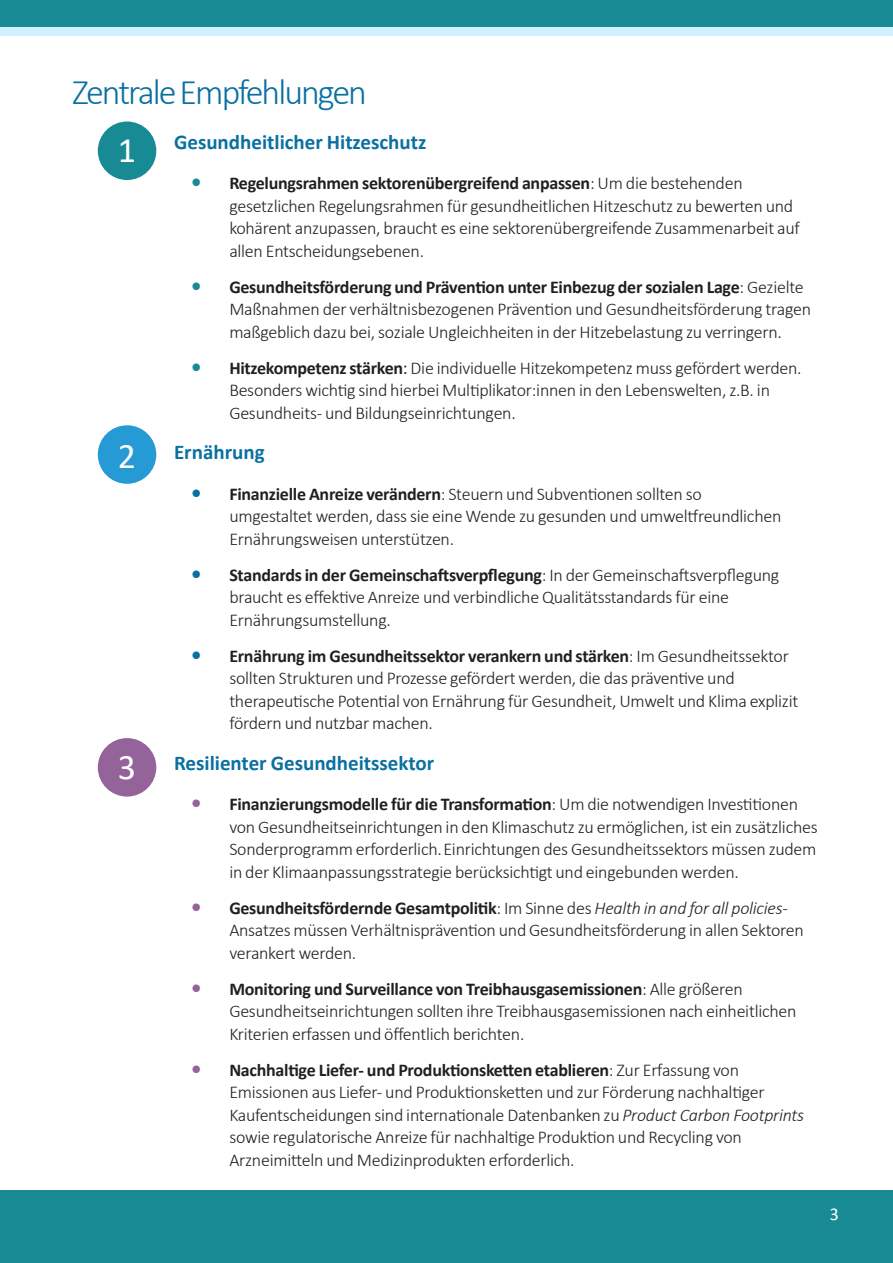
<style>
.page{position:relative;width:893px;height:1263px;background:#fff}
.page>*{position:absolute;margin:0;border:0;box-sizing:border-box;transform-origin:0 0}
.H2_no_line{font:300 36px "Calibri";letter-spacing:-.055em;color:#0a70a1}
.t1{font:36px "Calibri";color:#fff}
.Recs_main_list{font:700 21px "Calibri";color:#0a70a1}
.t2{font:300 18px/22.5px "Calibri";letter-spacing:-.015em;color:#231f20}
.t3{font:18px "Calibri";color:#fff}
.s1{font-weight:700;font-size:21px;color:#178a94}
.s2{font-weight:700}
.s3{font-weight:400}
.s4{font-weight:700;font-size:21px;color:#0a70a1}
.s5{font-weight:700;font-size:21px;color:#946399}
.s6{font-style:italic}
</style>
<div class="page">
<div style="left:0;top:0;width:893px;height:27px;background:#178a94"></div>
<div style="left:0;top:27px;width:893px;height:9px;background:#d1f0ff"></div>
<div style="left:0;top:1191px;width:893px;height:72px;background:#178a94"></div>
<div style="left:98px;top:425px;width:58px;height:59px;background:#259ad4;border-radius:50%"></div>
<div style="left:98px;top:738px;width:58px;height:58px;background:#946399;border-radius:50%"></div>
<div style="left:98px;top:121px;width:58px;height:59px;background:#178a94;border-radius:50%"></div>
<p class="H2_no_line" style="left:72px;top:69px;width:296px">Zentrale Empfehlungen</p>
<p class="Recs_main_list" style="left:174px;top:127px;width:254px">Gesundheitlicher Hitzeschutz</p>
<p class="t2" style="left:229px;top:172px;width:572px;text-indent:-38px"><span class="s1">•</span> <span class="s2">Regelungsrahmen sektorenübergreifend anpassen</span>: Um die bestehenden gesetzlichen Regelungsrahmen für gesundheitlichen Hitzeschutz zu bewerten und kohärent anzupassen, braucht es eine sektorenübergreifende Zusammenarbeit auf allen Entscheidungsebenen.</p>
<p class="t2" style="left:229px;top:275px;width:583px;text-indent:-38px"><span class="s1">•</span> <span class="s2">Gesundheitsförderung und Prävention unter Einbezug der sozialen Lage</span>: Gezielte<br>Maßnahmen der verhältnisbezogenen Prävention und Gesundheitsförderung tragen maßgeblich dazu bei, soziale Ungleichheiten in der Hitzebelastung zu verringern.</p>
<p class="t2" style="left:229px;top:356px;width:574px;text-indent:-38px"><span class="s1">•</span> <span class="s2">Hitzekompetenz stärken</span><span class="s3">:</span> Die individuelle Hitzekompetenz muss gefördert werden.<br>Besonders wichtig sind hierbei Multiplikator:innen in den Lebenswelten, z.B. in<br>Gesundheits- und Bildungseinrichtungen.</p>
<p class="Recs_main_list" style="left:174px;top:437px;width:92px">Ernährung</p>
<p class="t2" style="left:229px;top:482px;width:554px;text-indent:-38px"><span class="s4">•</span> <span class="s2">Finanzielle Anreize verändern</span>: Steuern und Subventionen sollten so umgestaltet werden, dass sie eine Wende zu gesunden und umweltfreundlichen<br>Ernährungsweisen unterstützen.</p>
<p class="t2" style="left:229px;top:563px;width:551px;text-indent:-38px"><span class="s4">•</span> <span class="s2">Standards in der Gemeinschaftsverpflegung</span>: In der Gemeinschaftsverpflegung braucht es effektive Anreize und verbindliche Qualitätsstandards für eine<br>Ernährungsumstellung.</p>
<p class="t2" style="left:229px;top:644px;width:570px;text-indent:-38px"><span class="s4">•</span> <span class="s2">Ernährung im Gesundheitssektor verankern und stärken</span>: Im Gesundheitssektor sollten Strukturen und Prozesse gefördert werden, die das präventive und therapeutische Potential von Ernährung für Gesundheit, Umwelt und Klima explizit fördern und nutzbar machen.</p>
<p class="Recs_main_list" style="left:174px;top:748px;width:262px">Resilienter Gesundheitssektor</p>
<p class="t2" style="left:229px;top:793px;width:590px;text-indent:-38px"><span class="s5">•</span> <span class="s2">Finanzierungsmodelle für die Transformation</span>: Um die notwendigen Investitionen von Gesundheitseinrichtungen in den Klimaschutz zu ermöglichen, ist ein zusätzliches Sonderprogramm erforderlich.Einrichtungen des Gesundheitssektors müssen zudem in der Klimaanpassungsstrategie berücksichtigt und eingebunden werden.</p>
<p class="t2" style="left:229px;top:896px;width:576px;text-indent:-38px"><span class="s5">•</span> <span class="s2">Gesundheitsfördernde Gesamtpolitik</span>: Im Sinne des <span class="s6">Health in and for all policies</span>-<br>Ansatzes müssen Verhältnisprävention und Gesundheitsförderung in allen Sektoren verankert werden.</p>
<p class="t2" style="left:229px;top:977px;width:569px;text-indent:-38px"><span class="s5">•</span> <span class="s2">Monitoring und Surveillance von Treibhausgasemissionen</span>: Alle größeren<br>Gesundheitseinrichtungen sollten ihre Treibhausgasemissionen nach einheitlichen<br>Kriterien erfassen und öffentlich berichten.</p>
<p class="t2" style="left:229px;top:1058px;width:576px;text-indent:-38px"><span class="s5">•</span> <span class="s2">Nachhaltige Liefer- und Produktionsketten etablieren</span>: Zur Erfassung von Emissionen aus Liefer- und Produktionsketten und zur Förderung nachhaltiger Kaufentscheidungen sind internationale Datenbanken zu <span class="s6">Product Carbon Footprints </span>sowie regulatorische Anreize für nachhaltige Produktion und Recycling von Arzneimitteln und Medizinprodukten erforderlich.</p>
<h1 class="t1" style="left:118px;top:125px;width:20px">1</h1>
<h1 class="t1" style="left:118px;top:431px;width:20px">2</h1>
<h1 class="t1" style="left:118px;top:742px;width:20px">3</h1>
<p class="t3" style="left:830px;top:1201px;width:11px">3</p>
</div>
